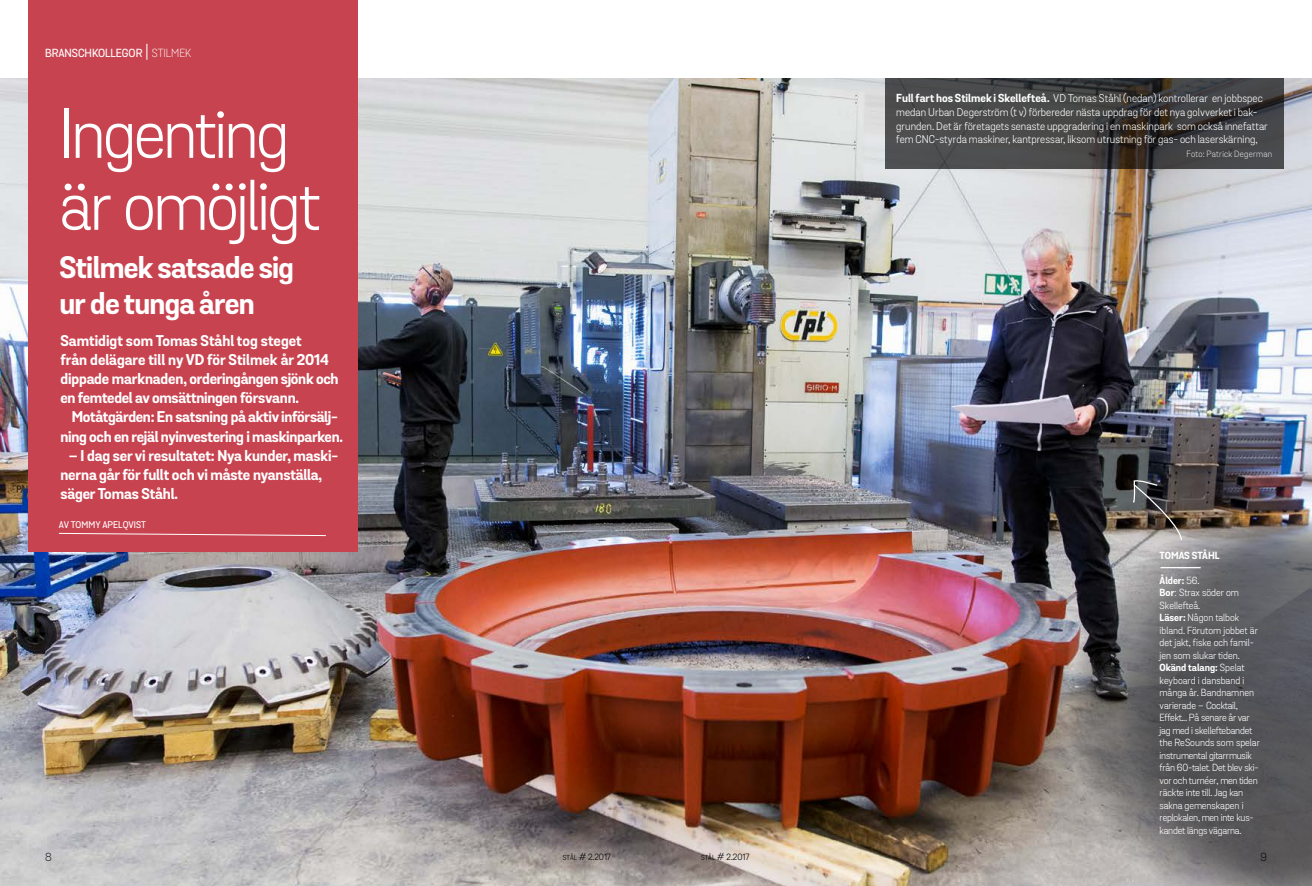
<style>
.page{position:relative;width:1312px;height:886px;background:#fff}
.page>*{position:absolute;margin:0;border:0;box-sizing:border-box;transform-origin:0 0}
.t1{font:68.12px/72px "Stena Sans";letter-spacing:-.035em;color:#fff}
.t2{font:700 30px/36px "Stena Sans";letter-spacing:-.025em;color:#fff}
.t3{font:700 15px/19.1px "Stena Sans";letter-spacing:-.01em;color:#fff}
.t4{font:500 11.38px "Stena Sans";color:#fff}
.t5{font:300 11.25px "Stena Sans";color:#000}
.t6{font:10.88px/13.8px "Stena Sans";color:#fff}
.t7{font:10px/12.5px "Stena Sans";letter-spacing:-.015em;color:#fff}
.t8{font:700 10px "Stena Sans";color:#fff}
.t9{font:500 9.38px "Stena Sans";letter-spacing:.005em;color:#fff}
.t10{font:8.75px "Stena Sans";color:#000}
.t11{font:300 8.75px "Stena Sans";letter-spacing:.03em;color:#fff}
.s1{font-weight:400;font-size:16.25px}
.s2{font-weight:300}
.s3{font-size:7px}
.s4{font-size:10px}
.s5{font-weight:700;font-size:11.25px}
.s6{font-weight:700}
</style>
<div class="page">
<img style="left:0;top:79px;width:1311px;height:807px">
<svg style="left:1067px;top:515px;width:52px;height:371px;background:#706c6c"></svg>
<svg style="left:1119px;top:514px;width:192px;height:372px;background:#686769"></svg>
<div style="left:28px;top:0;width:330px;height:551px;background:#c84350"></div>
<svg style="left:59px;top:533px;width:267px;height:3px"></svg>
<svg style="left:884px;top:79px;width:398px;height:90px;background:#424242"></svg>
<hr style="left:1160px;top:567px;width:40px;height:1px;background:#fff">
<svg style="left:1131px;top:480px;width:51px;height:61px;background:#645e5a"></svg>
<p class="t4" style="left:45px;top:46px;width:148px">BRANSCHKOLLEGOR <span class="s1">|</span> <span class="s2">STILMEK</span></p>
<h1 class="t1" style="left:59px;top:99px;width:262px">Ingenting är omöjligt</h1>
<h2 class="t2" style="left:59px;top:251px;width:236px">Stilmek satsade sig ur de tunga åren</h2>
<h3 class="t3" style="left:60px;top:332px;width:280px">Samtidigt som Tomas Ståhl tog steget<br>från delägare till ny VD för Stilmek år 2014 dippade marknaden, orderingången sjönk och en femtedel av omsättningen försvann.</h3>
<h3 class="t3" style="left:60px;top:408px;width:284px;text-align:center">Motåtgärden: En satsning på aktiv införsälj&shy;ning och en rejäl nyinvestering i maskinparken.</h3>
<h3 class="t3" style="left:60px;top:447px;width:279px;text-indent:8px">– I dag ser vi resultatet: Nya kunder, maski&shy;nerna går för fullt och vi måste nyanställa, säger Tomas Ståhl.</h3>
<p class="t9" style="left:59px;top:519px;width:89px">AV TOMMY APELQVIST</p>
<p class="t5" style="left:45px;top:850px;width:8px">8</p>
<p class="t10" style="left:562px;top:852px;width:50px"><span class="s3">stål</span> <span class="s4">#</span> 2.2017</p>
<p class="t10" style="left:701px;top:852px;width:50px"><span class="s3">stål</span> <span class="s4">#</span> 2.2017</p>
<p class="t6" style="left:896px;top:92px;width:373px"><span class="s5">Full fart hos Stilmek i Skellefteå.</span> VD Tomas Ståhl (nedan) kontrollerar en jobbspec medan Urban Degerström (t v) förbereder nästa uppdrag för det nya golvverket i bak&shy;grunden. Det är företagets senaste uppgradering i en maskinpark som också innefattar fem CNC-styrda maskiner, kantpressar, liksom utrustning för gas- och laserskärning,</p>
<p class="t11" style="left:1186px;top:149px;width:87px">Foto: Patrick Degerman</p>
<p class="t8" style="left:1159px;top:549px;width:61px">TOMAS STÅHL</p>
<p class="t7" style="left:1159px;top:574px;width:102px"><span class="s6">Ålder:</span> 56.<br><span class="s6">Bor</span><span class="s2">:</span> Strax söder om<br>Skellefteå.<br><span class="s6">Läser:</span> Någon talbok ibland. Förutom jobbet är det jakt, fiske och famil&shy;jen som slukar tiden.<br><span class="s6">Okänd talang:</span> Spelat keyboard i dansband i många år. Bandnamnen varierade – Cocktail,<br>Effekt... På senare år var jag med i skelleftebandet the ReSounds som spelar instrumental gitarrmusik från 60-talet. Det blev ski&shy;vor och turnéer, men tiden räckte inte till. Jag kan sakna gemenskapen i replokalen, men inte kus&shy;kandet längs vägarna.</p>
<p class="t5" style="left:1260px;top:850px;width:8px">9</p>
</div>
